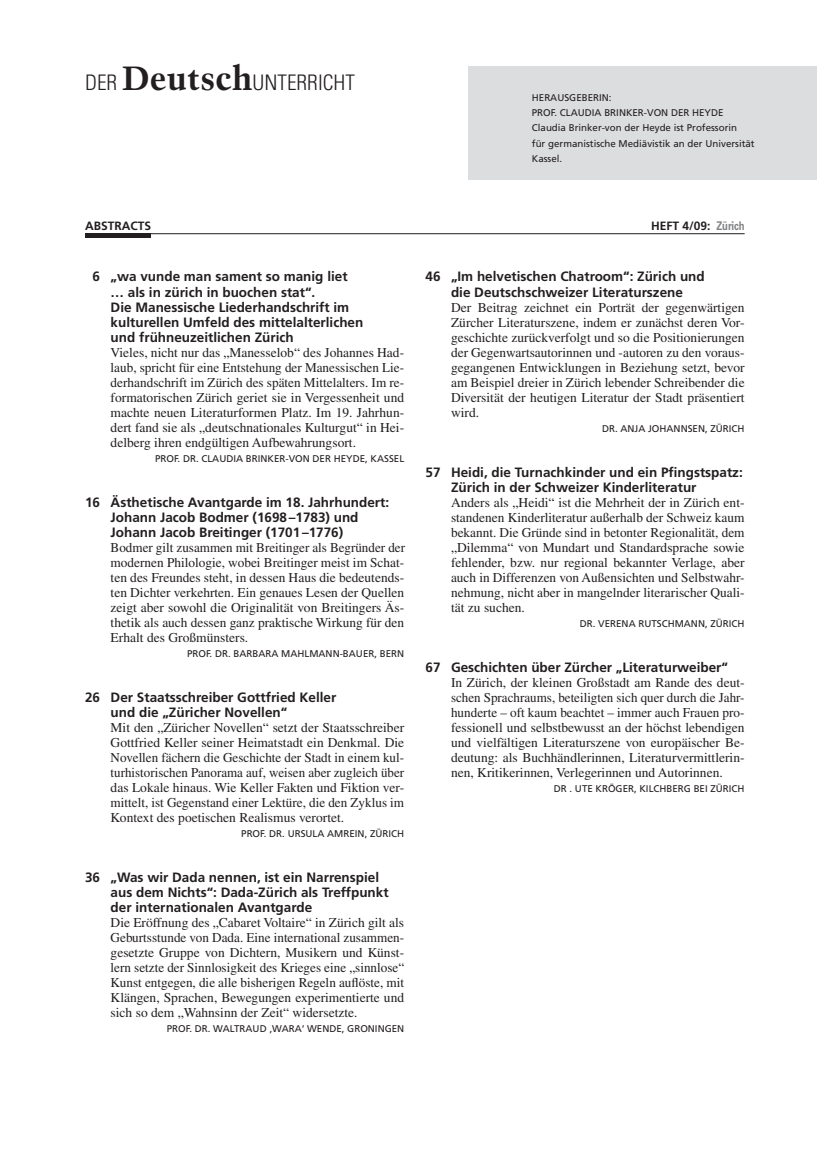
<style>
.page{position:relative;width:817px;height:1149px;background:#fff}
.page>*{position:absolute;margin:0;border:0;box-sizing:border-box;transform-origin:0 0}
.t1{font:300 condensed 21.45px "Univers LT Std";color:#231f20}
.t2{font:13.5px/15px "Times LT Std";color:#231f20;text-align:justify}
.t3{font:700 13.5px/15px "Frutiger LT Std";color:#231f20}
.t4{font:700 12px "Frutiger LT Std";color:#231f20}
.t5{font:9.75px/15px "Frutiger LT Std";color:#231f20}
.s1{font-family:"Trump Mediaeval LT Std";font-weight:700;font-stretch:normal;font-size:33.6px}
.s2{font-family:"Univers LT Std";color:#808285}
</style>
<div class="page">
<hr style="left:85px;top:233px;width:659px;height:1px;background:#231f20">
<div style="left:85px;top:233px;width:66px;height:5px;background:#231f20"></div>
<div style="left:468px;top:66px;width:348px;height:113px;background:#dcdddf"></div>
<h1 class="t1" style="left:85px;top:70px;width:271px">DER <span class="s1">Deutsch</span>UNTERRICHT</h1>
<p class="t5" style="left:531px;top:91px;width:224px">HERAUSGEBERIN:<br>PROF. CLAUDIA BRINKER-VON DER HEYDE<br>Claudia Brinker-von der Heyde ist Professorin<br>für germanistische Mediävistik an der Universität<br>Kassel.</p>
<p class="t4" style="left:85px;top:218px;width:68px">ABSTRACTS</p>
<p class="t4" style="left:651px;top:218px;width:95px">HEFT 4/09: <span class="s2">Zürich</span></p>
<p class="t3" style="left:111px;top:269px;width:254px;text-indent:-18px">6 „wa vunde man sament so manig liet … als in zürich in buochen stat“.<br>Die Manessische Liederhandschrift im kulturellen Umfeld des mittelalterlichen und frühneuzeitlichen Zürich</p>
<p class="t2" style="left:111px;top:344px;width:295px">Vieles, nicht nur das „Manesselob“ des Johannes Had&shy;laub, spricht für eine Entstehung der Manessischen Lie&shy;derhandschrift im Zürich des späten Mittelalters. Im re&shy;formatorischen Zürich geriet sie in Vergessenheit und machte neuen Literaturformen Platz. Im 19. Jahrhun&shy;dert fand sie als „deutschnationales Kulturgut“ in Hei&shy;delberg ihren endgültigen Aufbewahrungsort.</p>
<p class="t5" style="left:155px;top:450px;width:251px">PROF. DR. CLAUDIA BRINKER-VON DER HEYDE, KASSEL</p>
<p class="t3" style="left:111px;top:494px;width:280px;text-indent:-26px">16 Ästhetische Avantgarde im 18. Jahrhundert:<br>Johann Jacob Bodmer (1698 –1783) und<br>Johann Jacob Breitinger (1701 –1776)</p>
<p class="t2" style="left:111px;top:539px;width:296px">Bodmer gilt zusammen mit Breitinger als Begründer der modernen Philologie, wobei Breitinger meist im Schat&shy;ten des Freundes steht, in dessen Haus die bedeutends&shy;ten Dichter verkehrten. Ein genaues Lesen der Quellen zeigt aber sowohl die Originalität von Breitingers Äs&shy;thetik als auch dessen ganz praktische Wirkung für den Erhalt des Großmünsters.</p>
<p class="t5" style="left:187px;top:645px;width:219px">PROF. DR. BARBARA MAHLMANN-BAUER, BERN</p>
<p class="t3" style="left:111px;top:689px;width:227px;text-indent:-26px">26 Der Staatsschreiber Gottfried Keller und die „Züricher Novellen“</p>
<p class="t2" style="left:111px;top:719px;width:295px">Mit den „Züricher Novellen“ setzt der Staatsschreiber Gottfried Keller seiner Heimatstadt ein Denkmal. Die Novellen fächern die Geschichte der Stadt in einem kul&shy;turhistorischen Panorama auf, weisen aber zugleich über das Lokale hinaus. Wie Keller Fakten und Fiktion ver&shy;mittelt, ist Gegenstand einer Lektüre, die den Zyklus im Kontext des poetischen Realismus verortet.</p>
<p class="t5" style="left:241px;top:825px;width:164px">PROF. DR. URSULA AMREIN, ZÜRICH</p>
<p class="t3" style="left:111px;top:869px;width:279px;text-indent:-26px">36 „Was wir Dada nennen, ist ein Narrenspiel aus dem Nichts“: Dada-Zürich als Treffpunkt der internationalen Avantgarde</p>
<p class="t2" style="left:111px;top:914px;width:295px">Die Eröffnung des „Cabaret Voltaire“ in Zürich gilt als Geburtsstunde von Dada. Eine international zusammen&shy;gesetzte Gruppe von Dichtern, Musikern und Künst&shy;lern setzte der Sinnlosigkeit des Krieges eine „sinnlose“ Kunst entgegen, die alle bisherigen Regeln auflöste, mit Klängen, Sprachen, Bewegungen experimentierte und sich so dem „Wahnsinn der Zeit“ widersetzte.</p>
<p class="t5" style="left:167px;top:1020px;width:239px">PROF. DR. WALTRAUD ‚WARA‘ WENDE, GRONINGEN</p>
<p class="t3" style="left:425px;top:269px;width:281px;text-align:center">46 „Im helvetischen Chatroom“: Zürich und die Deutschschweizer Literaturszene</p>
<p class="t2" style="left:451px;top:299px;width:295px">Der Beitrag zeichnet ein Porträt der gegenwärtigen Zürcher Literaturszene, indem er zunächst deren Vor&shy;geschichte zurückverfolgt und so die Positionierungen der Gegenwartsautorinnen und -autoren zu den voraus&shy;gegangenen Entwicklungen in Beziehung setzt, bevor am Beispiel dreier in Zürich lebender Schreibender die Diversität der heutigen Literatur der Stadt präsentiert wird.</p>
<p class="t5" style="left:602px;top:420px;width:144px">DR. ANJA JOHANNSEN, ZÜRICH</p>
<p class="t3" style="left:451px;top:464px;width:293px;text-indent:-26px">57 Heidi, die Turnachkinder und ein Pfingstspatz:<br>Zürich in der Schweizer Kinderliteratur</p>
<p class="t2" style="left:451px;top:494px;width:295px">Anders als „Heidi“ ist die Mehrheit der in Zürich ent&shy;standenen Kinderliteratur außerhalb der Schweiz kaum bekannt. Die Gründe sind in betonter Regionalität, dem „Dilemma“ von Mundart und Standardsprache sowie fehlender, bzw. nur regional bekannter Verlage, aber auch in Differenzen von Außensichten und Selbstwahr&shy;nehmung, nicht aber in mangelnder literarischer Quali&shy;tät zu suchen.</p>
<p class="t5" style="left:579px;top:615px;width:166px">DR. VERENA RUTSCHMANN, ZÜRICH</p>
<p class="t3" style="left:425px;top:659px;width:304px">67 Geschichten über Zürcher „Literaturweiber“</p>
<p class="t2" style="left:451px;top:674px;width:295px">In Zürich, der kleinen Großstadt am Rande des deut&shy;schen Sprachraums, beteiligten sich quer durch die Jahr&shy;hunderte – oft kaum beachtet – immer auch Frauen pro&shy;fessionell und selbstbewusst an der höchst lebendigen und vielfältigen Literaturszene von europäischer Be&shy;deutung: als Buchhändlerinnen, Literaturvermittlerin&shy;nen, Kritikerinnen, Verlegerinnen und Autorinnen.</p>
<p class="t5" style="left:553px;top:780px;width:192px">DR . UTE KRÖGER, KILCHBERG BEI ZÜRICH</p>
</div>
